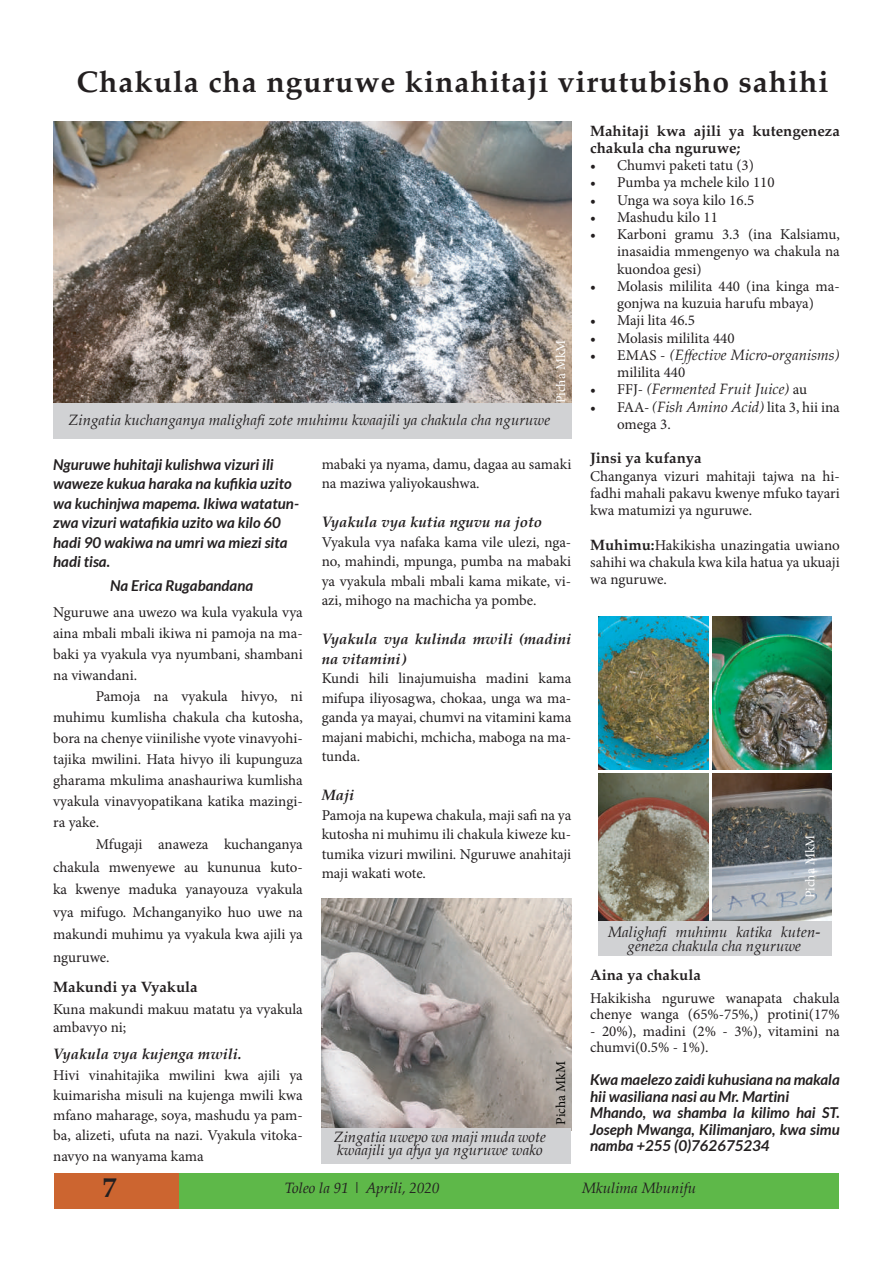
<style>
.page{position:relative;width:893px;height:1263px;background:#fff}
.page>*{position:absolute;margin:0;border:0;box-sizing:border-box;transform-origin:0 0}
.t1{font:700 30px "Palatino";letter-spacing:.03em;color:#231f20}
.t2{font:700 28.5px "Palatino";color:#231f20}
.t3{font:15px/19.5px "Minion Pro";color:#231f20;text-align:justify}
.t4{font:italic 700 15px/19.5px "Lato";color:#231f20}
.t5{font:italic 15px/13.5px "Palatino";color:#231f20;text-align:center}
.t6{font:italic 700 15px/19.5px "Palatino";color:#231f20}
.t7{font:700 15px/17.2px "Palatino";color:#231f20}
.t8{font:13.5px "Minion Pro";letter-spacing:-.005em;color:#fff}
.t9{font:13.5px "Minion Pro";letter-spacing:-.005em;color:#040503}
.s1{font-family:"Minion Pro";font-style:normal}
.s2{font-family:"Palatino";font-style:italic}
.s3{font-family:"Palatino";font-weight:700}
</style>
<div class="page">
<div style="left:179px;top:1173px;width:660px;height:36px;background:#5eb849"></div>
<div style="left:54px;top:1173px;width:125px;height:36px;background:#cc6530"></div>
<img style="left:53px;top:122px;width:518px;height:281px">
<img style="left:322px;top:898px;width:249px;height:230px">
<div style="left:322px;top:1128px;width:249px;height:35px;background:#d1d2d4"></div>
<div style="left:598px;top:920px;width:234px;height:35px;background:#d1d2d4"></div>
<img style="left:598px;top:617px;width:110px;height:152px">
<img style="left:713px;top:617px;width:119px;height:152px">
<img style="left:598px;top:774px;width:110px;height:146px">
<img style="left:713px;top:774px;width:119px;height:146px">
<div style="left:53px;top:403px;width:518px;height:36px;background:#d1d2d4"></div>
<h1 class="t1" style="left:77px;top:57px;width:753px">Chakula cha nguruwe kinahitaji virutubisho sahihi</h1>
<p class="t8" style="left:552px;top:403px;width:65px;rotate:-90deg">Picha MkM</p>
<p class="t5" style="left:69px;top:413px;width:483px">Zingatia kuchanganya malighafi zote muhimu kwaajili ya chakula cha nguruwe</p>
<p class="t4" style="left:53px;top:455px;width:247px">Nguruwe huhitaji kulishwa vizuri ili waweze kukua haraka na kufikia uzito wa kuchinjwa mapema. Ikiwa watatun&shy;zwa vizuri watafikia uzito wa kilo 60 hadi 90 wakiwa na umri wa miezi sita hadi tisa.</p>
<p class="t4" style="left:110px;top:576px;width:145px">Na Erica Rugabandana</p>
<p class="t3" style="left:53px;top:602px;width:251px;line-height:21px">Nguruwe ana uwezo wa kula vyakula vya aina mbali mbali ikiwa ni pamoja na ma&shy;baki ya vyakula vya nyumbani, shambani na viwandani.</p>
<p class="t3" style="left:53px;top:686px;width:251px;line-height:21px;text-indent:43px">Pamoja na vyakula hivyo, ni muhimu kumlisha chakula cha kutosha, bora na chenye viinilishe vyote vinavyohi&shy;tajika mwilini. Hata hivyo ili kupunguza gharama mkulima anashauriwa kumlisha vyakula vinavyopatikana katika mazingi&shy;ra yake.</p>
<p class="t3" style="left:53px;top:833px;width:251px;line-height:22.5px;text-indent:43px">Mfugaji anaweza kuchanganya chakula mwenyewe au kununua kuto&shy;ka kwenye maduka yanayouza vyakula vya mifugo. Mchanganyiko huo uwe na makundi muhimu ya vyakula kwa ajili ya nguruwe.</p>
<p class="t7" style="left:53px;top:978px;width:146px">Makundi ya Vyakula</p>
<p class="t3" style="left:53px;top:1001px;width:251px;line-height:18px">Kuna makundi makuu matatu ya vyakula ambavyo ni;</p>
<p class="t6" style="left:53px;top:1044px;width:190px">Vyakula vya kujenga mwili.</p>
<p class="t3" style="left:53px;top:1065px;width:251px;line-height:20.2px">Hivi vinahitajika mwilini kwa ajili ya kuimarisha misuli na kujenga mwili kwa mfano maharage, soya, mashudu ya pam&shy;ba, alizeti, ufuta na nazi. Vyakula vitoka&shy;navyo na wanyama kama</p>
<p class="t3" style="left:322px;top:454px;width:251px">mabaki ya nyama, damu, dagaa au samaki na maziwa yaliyokaushwa.</p>
<p class="t6" style="left:322px;top:512px;width:222px">Vyakula vya kutia nguvu na joto</p>
<p class="t3" style="left:322px;top:532px;width:251px">Vyakula vya nafaka kama vile ulezi, nga&shy;no, mahindi, mpunga, pumba na mabaki ya vyakula mbali mbali kama mikate, vi&shy;azi, mihogo na machicha ya pombe.</p>
<p class="t6" style="left:322px;top:629px;width:251px">Vyakula vya kulinda mwili (madini na vitamini)</p>
<p class="t3" style="left:322px;top:669px;width:251px">Kundi hili linajumuisha madini kama mifupa iliyosagwa, chokaa, unga wa ma&shy;ganda ya mayai, chumvi na vitamini kama majani mabichi, mchicha, maboga na ma&shy;tunda.</p>
<p class="t6" style="left:322px;top:785px;width:34px">Maji</p>
<p class="t3" style="left:322px;top:805px;width:251px">Pamoja na kupewa chakula, maji safi na ya kutosha ni muhimu ili chakula kiweze ku&shy;tumika vizuri mwilini. Nguruwe anahitaji maji wakati wote.</p>
<p class="t5" style="left:334px;top:1130px;width:214px;text-align:left">Zingatia uwepo wa maji muda wote kwaajili ya afya ya nguruwe wako</p>
<p class="t9" style="left:552px;top:1125px;width:65px;rotate:-90deg">Picha MkM</p>
<p class="t7" style="left:590px;top:121px;width:251px">Mahitaji kwa ajili ya kutengeneza chakula cha nguruwe;</p>
<p class="t3" style="left:590px;top:156px;width:165px">• Chumvi paketi tatu (3)</p>
<p class="t3" style="left:590px;top:173px;width:186px">• Pumba ya mchele kilo 110</p>
<p class="t3" style="left:590px;top:190px;width:166px">• Unga wa soya kilo 16.5</p>
<p class="t3" style="left:590px;top:207px;width:129px">• Mashudu kilo 11</p>
<p class="t3" style="left:617px;top:226px;width:224px;line-height:17.2px;text-indent:-27px">• Karboni gramu 3.3 (ina Kalsiamu, inasaidia mmengenyo wa chakula na kuondoa gesi)</p>
<p class="t3" style="left:590px;top:277px;width:251px;line-height:17.2px;text-align:center">• Molasis mililita 440 (ina kinga ma&shy;gonjwa na kuzuia harufu mbaya)</p>
<p class="t3" style="left:590px;top:311px;width:106px">• Maji lita 46.5</p>
<p class="t3" style="left:590px;top:328px;width:146px">• Molasis mililita 440</p>
<p class="t5" style="left:590px;top:348px;width:251px"><span class="s1">• EMAS -</span> (Effective Micro-organisms)</p>
<p class="t3" style="left:617px;top:363px;width:70px">mililita 440</p>
<p class="t5" style="left:590px;top:382px;width:219px"><span class="s1">• FFJ-</span> (Fermented Fruit Juice) <span class="s1">au</span></p>
<p class="t3" style="left:617px;top:398px;width:224px;line-height:17.2px;text-indent:-27px">• FAA- <span class="s2">(Fish Amino Acid)</span> lita 3, hii ina omega 3.</p>
<p class="t7" style="left:590px;top:449px;width:113px">Jinsi ya kufanya</p>
<p class="t3" style="left:590px;top:467px;width:251px;line-height:17.2px">Changanya vizuri mahitaji tajwa na hi&shy;fadhi mahali pakavu kwenye mfuko tayari kwa matumizi ya nguruwe.</p>
<p class="t3" style="left:590px;top:536px;width:251px;line-height:17.2px"><span class="s3">Muhimu:</span>Hakikisha unazingatia uwiano sahihi wa chakula kwa kila hatua ya ukuaji wa nguruwe.</p>
<p class="t8" style="left:801px;top:898px;width:65px;rotate:-90deg">Picha MkM</p>
<p class="t5" style="left:608px;top:925px;width:214px">Malighafi muhimu katika kuten&shy;geneza chakula cha nguruwe</p>
<p class="t7" style="left:590px;top:966px;width:112px">Aina ya chakula</p>
<p class="t3" style="left:590px;top:990px;width:251px;line-height:16.5px">Hakikisha nguruwe wanapata chakula chenye wanga (65%-75%,) protini(17%</p>
<p class="t3" style="left:590px;top:1023px;width:251px;line-height:16.5px">- 20%), madini (2% - 3%), vitamini na chumvi(0.5% - 1%).</p>
<p class="t4" style="left:590px;top:1072px;width:251px;line-height:16.5px">Kwa maelezo zaidi kuhusiana na makala hii wasiliana nasi au Mr. Martini Mhando, wa shamba la kilimo hai ST.<br>Joseph Mwanga, Kilimanjaro, kwa simu namba +255 (0)762675234</p>
<h2 class="t2" style="left:102px;top:1163px;width:16px">7</h2>
<p class="t5" style="left:285px;top:1181px;width:156px">Toleo la 91 | Aprili, 2020</p>
<p class="t5" style="left:582px;top:1181px;width:116px">Mkulima Mbunifu</p>
</div>
